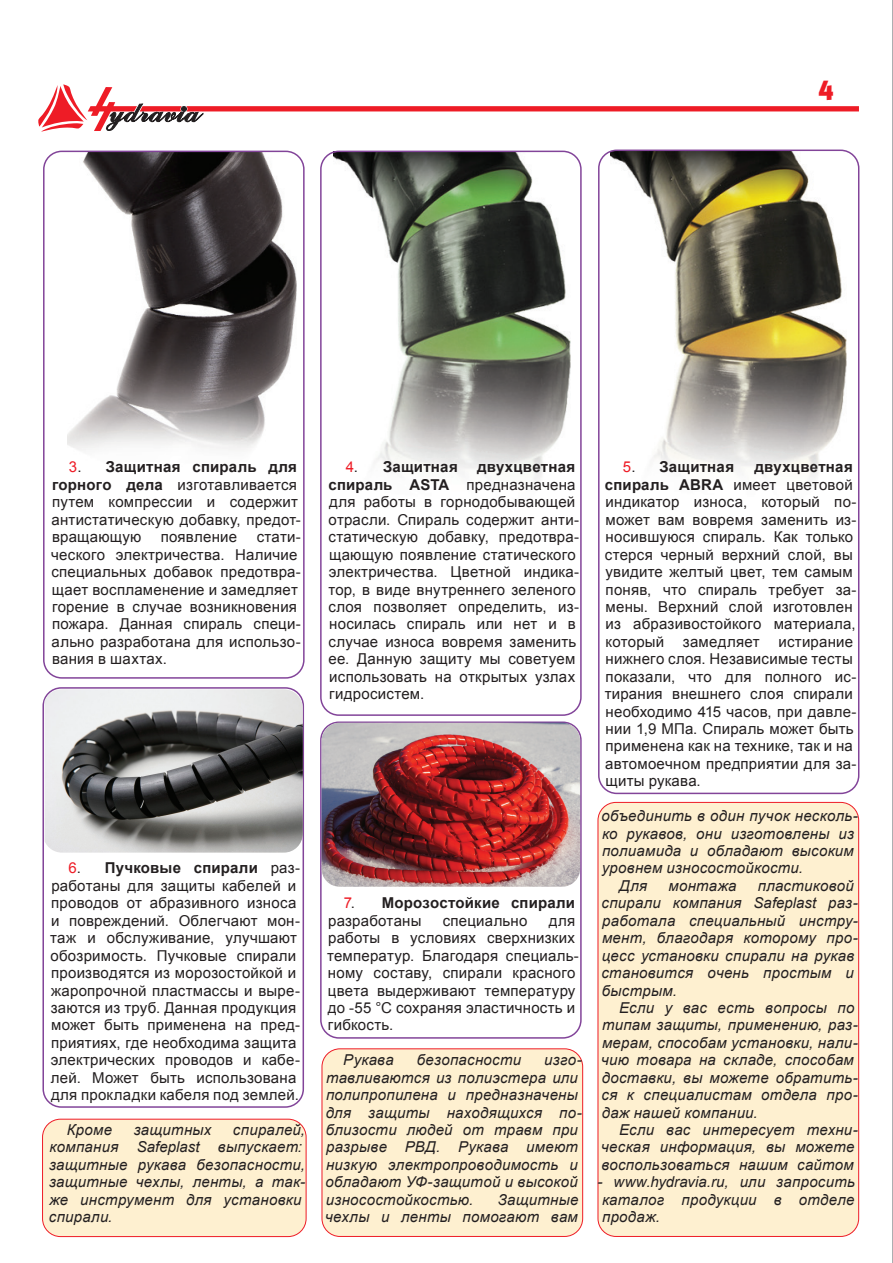
<style>
.page{position:relative;width:893px;height:1263px;background:#fff}
.page>*{position:absolute;margin:0;border:0;box-sizing:border-box;transform-origin:0 0}
.t1{font:27px "Meta Black LFC";color:#ee1c26}
.main{font:15px/17.4px "Arial";letter-spacing:.015em;color:#231f20}
.main-2{font:italic 15px/17.4px "Arial";letter-spacing:.02em;color:#231f20}
.main-3{font:700 15px/17.4px "Arial";letter-spacing:.01em;color:#231f20}
.s1{color:#ee1c26}
.s2{font-weight:700}
.s3{font-weight:400;color:#ee1c26}
.s4{font-weight:400}
</style>
<div class="page">
<svg style="left:38px;top:84px;width:821px;height:48px"></svg>
<hr style="left:892px;top:0;width:1px;height:1263px;background:#939598">
<img style="left:67px;top:151px;width:232px;height:300px">
<div style="left:43px;top:1119px;width:263px;height:117px;background:#fef0d0;border-radius:18px"></div>
<div style="left:42px;top:1119px;width:264px;height:117px;border:1px solid #ee1c26;border-radius:18px"></div>
<div style="left:322px;top:1049px;width:261px;height:187px;background:#fef0d0;border-radius:18px"></div>
<div style="left:322px;top:1049px;width:261px;height:187px;border:1px solid #ee1c26;border-radius:18px"></div>
<div style="left:598px;top:802px;width:261px;height:434px;background:#fef0d0;border-radius:18px"></div>
<div style="left:598px;top:802px;width:261px;height:434px;border:1px solid #ee1c26;border-radius:18px"></div>
<div style="left:43px;top:151px;width:262px;height:528px;border:2px solid #824499;border-radius:18px"></div>
<img style="left:611px;top:153px;width:235px;height:325px">
<img style="left:333px;top:151px;width:237px;height:330px">
<div style="left:42px;top:687px;width:262px;height:421px;border:2px solid #824499;border-radius:18px"></div>
<div style="left:320px;top:721px;width:262px;height:318px;border:2px solid #824499;border-radius:18px"></div>
<div style="left:320px;top:151px;width:262px;height:565px;border:2px solid #824499;border-radius:18px"></div>
<div style="left:598px;top:150px;width:261px;height:644px;border:2px solid #824499;border-radius:18px"></div>
<img style="left:45px;top:689px;width:258px;height:164px">
<img style="left:322px;top:723px;width:258px;height:164px">
<h1 class="t1" style="left:818px;top:75px;width:17px">4</h1>
<p class="main" style="left:52px;top:459px;width:251px;text-indent:17px"><span class="s1">3</span>. <span class="s2">Защитная спираль для горного дела</span> изготавливается путем компрессии и содержит антистатическую добавку, предот&shy;вращающую</p>
<p class="main" style="left:51px;top:528px;width:251px;text-indent:205px">стати&shy;ческого электричества. Наличие специальных добавок предотвра&shy;щает воспламенение и замедляет горение в случае возникновения пожара. Данная спираль специ&shy;ально разработана для использо&shy;вания в шахтах.</p>
<p class="main" style="left:161px;top:528px;width:78px">появление</p>
<p class="main" style="left:50px;top:860px;width:251px;text-indent:18px"><span class="s1">6</span>. <span class="s2">Пучковые спирали</span> раз&shy;работаны для защиты кабелей и проводов от абразивного износа и повреждений. Облегчают мон&shy;таж и обслуживание, улучшают обозримость. Пучковые спирали производятся из морозостойкой и жаропрочной пластмассы и выре&shy;заются из труб. Данная продукция может быть применена на пред&shy;приятиях, где необходима защита электрических проводов и кабе&shy;лей. Может быть использована для прокладки кабеля под землей.</p>
<p class="main-2" style="left:49px;top:1121px;width:258px;text-indent:184px">спиралей, компания Safeplast выпускает: защитные рукава безопасности, защитные чехлы, ленты, а так&shy;же инструмент для установки спирали.</p>
<p class="main-2" style="left:67px;top:1121px;width:47px">Кроме</p>
<p class="main-2" style="left:134px;top:1121px;width:79px">защитных</p>
<p class="main-3" style="left:346px;top:459px;width:114px"><span class="s3">4</span><span class="s4">.</span> Защитная</p>
<p class="main" style="left:328px;top:459px;width:252px;text-indent:149px"><span class="s2">двухцветная спираль ASTA</span> предназначена для работы в горнодобывающей отрасли. Спираль содержит анти&shy;статическую добавку, предотвра&shy;щающую появление статического электричества. Цветной индика&shy;тор, в виде внутреннего зеленого слоя позволяет определить, из&shy;носилась спираль или нет и в случае износа вовремя заменить ее. Данную защиту мы советуем использовать на открытых узлах гидросистем.</p>
<p class="main-3" style="left:623px;top:459px;width:113px"><span class="s3">5</span><span class="s4">.</span> Защитная</p>
<p class="main" style="left:605px;top:459px;width:253px;text-indent:150px"><span class="s2">двухцветная спираль ABRA</span> имеет цветовой индикатор износа, который по&shy;может вам вовремя заменить из&shy;носившуюся спираль. Как только стерся черный верхний слой, вы увидите желтый цвет, тем самым поняв, что спираль требует за&shy;мены. Верхний слой изготовлен из абразивостойкого материала, который замедляет истирание нижнего слоя. Независимые тесты показали, что для полного ис&shy;тирания внешнего слоя спирали необходимо 415 часов, при давле&shy;нии 1,9 МПа. Спираль может быть применена как на технике, так и на автомоечном предприятии для за&shy;щиты рукава.</p>
<p class="main-3" style="left:328px;top:895px;width:248px;text-indent:16px"><span class="s3">7</span><span class="s4">.</span> Морозостойкие спирали <span class="s4">разработаны</span></p>
<p class="main" style="left:443px;top:912px;width:86px">специально</p>
<p class="main" style="left:327px;top:912px;width:253px;text-indent:222px">для работы в условиях сверхнизких температур. Благодаря специаль&shy;ному составу, спирали красного цвета выдерживают температуру до -55 °С сохраняя эластичность и гибкость.</p>
<p class="main-2" style="left:343px;top:1051px;width:52px">Рукава</p>
<p class="main-2" style="left:417px;top:1051px;width:106px">безопасности</p>
<p class="main-2" style="left:326px;top:1051px;width:258px;text-indent:219px">изго&shy;тавливаются из полиэстера или полипропилена и предназначены для защиты находящихся по&shy;близости людей от травм при разрыве РВД. Рукава имеют низкую электропроводимость и обладают УФ-защитой и высокой износостойкостью.</p>
<p class="main-2" style="left:325px;top:1191px;width:255px;text-align:right">Защитные<br>чехлы и ленты помогают вам</p>
<p class="main-2" style="left:602px;top:807px;width:258px">объединить в один пучок несколь&shy;ко рукавов, они изготовлены из полиамида и обладают высоким уровнем износостойкости.</p>
<p class="main-2" style="left:619px;top:877px;width:29px">Для</p>
<p class="main-2" style="left:668px;top:877px;width:70px">монтажа</p>
<p class="main-2" style="left:601px;top:877px;width:258px;text-indent:156px">пластиковой спирали компания Safeplast раз&shy;работала специальный инстру&shy;мент, благодаря которому про&shy;цесс установки спирали на рукав становится очень простым и быстрым.</p>
<p class="main-2" style="left:601px;top:999px;width:258px;text-indent:18px">Если у вас есть вопросы по типам защиты, применению, раз&shy;мерам, способам установки, нали&shy;чию товара на складе, способам доставки, вы можете обратить&shy;ся к специалистам отдела про&shy;даж нашей компании.</p>
<p class="main-2" style="left:601px;top:1121px;width:258px;text-indent:18px">Если вас интересует техни&shy;ческая информация, вы можете воспользоваться нашим сайтом</p>
<p class="main-2" style="left:598px;top:1173px;width:259px;text-align:justify">- www.hydravia.ru, или запросить каталог продукции в отделе продаж.</p>
</div>
